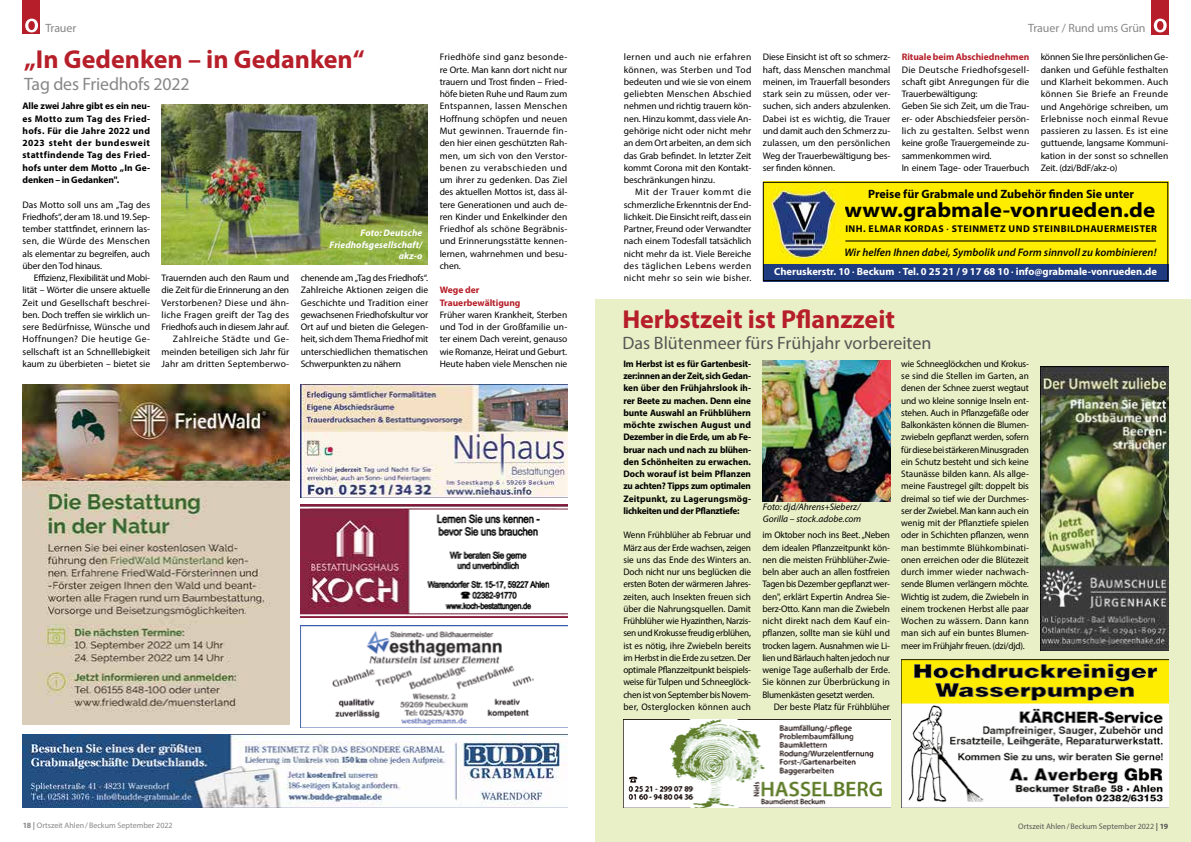
<style>
.page{position:relative;width:1191px;height:842px;background:#fff}
.page>*{position:absolute;margin:0;border:0;box-sizing:border-box;transform-origin:0 0}
.t1{font:700 26px "Myriad Pro";color:#b61f29}
.t2{font:700 20.9px "Myriad Pro";color:#000;scale:1.11 1}
.t3{font:18px "Myriad Pro";color:#575756}
.t4{font:18px "Myriad Pro";letter-spacing:-.01em;color:#878787}
.t5{font:700 12.1px "Myriad Pro";color:#000}
.t6{font:12px "Myriad Pro";letter-spacing:-.01em;color:#878787}
.t7{font:italic 600 11px "Myriad Pro";letter-spacing:.005em;color:#000}
.t8{font:700 10.5px "Myriad Pro";color:#fff}
.t9{font:700 9.9px "Myriad Pro";letter-spacing:.045em;color:#000}
.t10{font:9.5px/12.3px "Myriad Pro";letter-spacing:-.005em;color:#000;text-align:justify}
.t11{font:700 9.5px/12.3px "Myriad Pro";letter-spacing:.005em;color:#000;text-align:justify}
.t12{font:700 9.5px/12.3px "Myriad Pro";letter-spacing:-.005em;color:#b61f29}
.t13{font:italic 9.5px/11.4px "Myriad Pro";color:#000}
.t14{font:italic 700 9.5px/11.4px "Myriad Pro";letter-spacing:.01em;color:#fff;text-align:right}
.t15{font:8px "Myriad Pro";color:#878787}
.t16{font:8px "Myriad Pro";color:#575756}
.s1{font-weight:700}
.s2{font-weight:600}
</style>
<div class="page">
<div style="left:23px;top:0;width:17px;height:34px;background:#b61f29"></div>
<svg style="left:25px;top:19px;width:13px;height:13px"></svg>
<img style="left:162px;top:104px;width:266px;height:160px">
<div style="left:1151px;top:0;width:17px;height:34px;background:#b61f29"></div>
<svg style="left:1153px;top:19px;width:13px;height:13px"></svg>
<img style="left:23px;top:734px;width:544px;height:74px">
<img style="left:300px;top:505px;width:267px;height:113px">
<img style="left:300px;top:384px;width:267px;height:113px">
<img style="left:23px;top:384px;width:266px;height:340px">
<div style="left:763px;top:182px;width:405px;height:99px;background:#ffed00"></div>
<div style="left:763px;top:264px;width:405px;height:17px;background:#203c80"></div>
<img style="left:766px;top:184px;width:78px;height:73px">
<hr style="left:845px;top:240px;width:310px;height:2px;background:#000">
<div style="left:763px;top:182px;width:405px;height:99px;border:1px solid #000"></div>
<img style="left:300px;top:625px;width:267px;height:102px">
<div style="left:596px;top:299px;width:595px;height:543px;background:#e9efc6"></div>
<img style="left:624px;top:719px;width:266px;height:89px">
<img style="left:901px;top:660px;width:267px;height:148px">
<img style="left:1040px;top:367px;width:128px;height:283px">
<img style="left:763px;top:361px;width:127px;height:140px">
<p class="t6" style="left:45px;top:20px;width:33px">Trauer</p>
<h1 class="t1" style="left:24px;top:43px;width:342px">„In Gedenken – in Gedanken“</h1>
<h3 class="t4" style="left:24px;top:73px;width:167px">Tag des Friedhofs 2022</h3>
<p class="t11" style="left:23px;top:100px;width:129px">Alle zwei Jahre gibt es ein neu&shy;es Motto zum Tag des Fried&shy;hofs. Für die Jahre 2022 und 2023 steht der bundesweit stattfindende Tag des Fried&shy;hofs unter dem Motto „In Ge&shy;denken – in Gedanken".</p>
<p class="t10" style="left:23px;top:198px;width:129px">Das Motto soll uns am „Tag des Friedhofs“, der am 18. und 19. Sep&shy;tember stattfindet, erinnern las&shy;sen, die Würde des Menschen als elementar zu begreifen, auch über den Tod hinaus.</p>
<p class="t10" style="left:23px;top:272px;width:129px;text-indent:11px">Effizienz, Flexibilität und Mobi&shy;lität – Wörter die unsere aktuelle Zeit und Gesellschaft beschrei&shy;ben. Doch treffen sie wirklich un&shy;sere Bedürfnisse, Wünsche und Hoffnungen? Die heutige Ge&shy;sellschaft ist an Schnelllebigkeit kaum zu überbieten – bietet sie</p>
<p class="t10" style="left:162px;top:272px;width:129px;text-align:right">Trauernden auch den Raum und die Zeit für die Erinnerung an den<br>Verstorbenen? Diese und ähn&shy;liche Fragen greift der Tag des<br>Friedhofs auch in diesem Jahr auf.<br>Zahlreiche Städte und Ge&shy;meinden beteiligen sich Jahr für<br>Jahr am dritten Septemberwo-</p>
<p class="t14" style="left:330px;top:227px;width:94px">Foto: Deutsche<br>Friedhofsgesellschaft/ akz-o</p>
<p class="t10" style="left:301px;top:272px;width:129px">chenende am „Tag des Friedhofs“.<br>Zahlreiche Aktionen zeigen die Geschichte und Tradition einer gewachsenen Friedhofskultur vor Ort auf und bieten die Gelegen&shy;heit, sich dem Thema Friedhof mit unterschiedlichen thematischen Schwerpunkten zu nähern</p>
<p class="t10" style="left:440px;top:51px;width:129px">Friedhöfe sind ganz besonde&shy;re Orte. Man kann dort nicht nur trauern und Trost finden – Fried&shy;höfe bieten Ruhe und Raum zum Entspannen, lassen Menschen Hoffnung schöpfen und neuen Mut gewinnen. Trauernde fin&shy;den hier einen geschützten Rah&shy;men, um sich von den Verstor&shy;benen zu verabschieden und um ihrer zu gedenken. Das Ziel des aktuellen Mottos ist, dass äl&shy;tere Generationen und auch de&shy;ren Kinder und Enkelkinder den Friedhof als schöne Begräbnis&shy;und Erinnerungsstätte kennen&shy;lernen, wahrnehmen und besu&shy;chen.</p>
<p class="t12" style="left:440px;top:284px;width:82px">Wege der<br>Trauerbewältigung</p>
<p class="t10" style="left:440px;top:308px;width:129px">Früher waren Krankheit, Sterben und Tod in der Großfamilie un&shy;ter einem Dach vereint, genauso wie Romanze, Heirat und Geburt.<br>Heute haben viele Menschen nie</p>
<p class="t15" style="left:23px;top:821px;width:151px"><span class="s1">18 |</span> Ortszeit Ahlen/Beckum September 2022</p>
<p class="t6" style="left:1028px;top:20px;width:119px">Trauer / Rund ums Grün</p>
<p class="t10" style="left:624px;top:51px;width:129px">lernen und auch nie erfahren können, was Sterben und Tod bedeuten und wie sie von einem geliebten Menschen Abschied nehmen und richtig trauern kön&shy;nen. Hinzu kommt, dass viele An&shy;gehörige nicht oder nicht mehr an dem Ort arbeiten, an dem sich das Grab befindet. In letzter Zeit kommt Corona mit den Kontakt&shy;beschränkungen hinzu.</p>
<p class="t10" style="left:624px;top:186px;width:129px;text-indent:11px">Mit der Trauer kommt die schmerzliche Erkenntnis der End&shy;lichkeit. Die Einsicht reift, dass ein Partner, Freund oder Verwandter nach einem Todesfall tatsächlich nicht mehr da ist. Viele Bereiche des täglichen Lebens werden nicht mehr so sein wie bisher.</p>
<p class="t5" style="left:868px;top:186px;width:267px">Preise für Grabmale und Zubehör nden Sie unter</p>
<p class="t10" style="left:763px;top:51px;width:129px">Diese Einsicht ist oft so schmerz&shy;haft, dass Menschen manchmal meinen, im Trauerfall besonders stark sein zu müssen, oder ver&shy;suchen, sich anders abzulenken.<br>Dabei ist es wichtig, die Trauer und damit auch den Schmerz zu&shy;zulassen, um den persönlichen Weg der Trauerbewältigung bes&shy;ser finden können.</p>
<p class="t12" style="left:901px;top:51px;width:129px">Rituale beim Abschiednehmen</p>
<p class="t10" style="left:1040px;top:51px;width:129px">können Sie Ihre persönlichen Ge&shy;danken und Gefühle festhalten und Klarheit bekommen. Auch können Sie Briefe an Freunde und Angehörige schreiben, um Erlebnisse noch einmal Revue passieren zu lassen. Es ist eine guttuende, langsame Kommuni&shy;kation in der sonst so schnellen Zeit. (dzi/BdF/akz-o)</p>
<p class="t10" style="left:901px;top:63px;width:129px;text-align:left">Die Deutsche Friedhofsgesell&shy;schaft gibt Anregungen für die<br>Trauerbewältigung:<br>Geben Sie sich Zeit, um die Trau&shy;er- oder Abschiedsfeier persön&shy;lich zu gestalten. Selbst wenn keine große Trauergemeinde zu&shy;sammenkommen wird.<br>In einem Tage- oder Trauerbuch</p>
<h2 class="t2" style="left:844px;top:196px;width:281px">www.grabmale-vonrueden.de</h2>
<p class="t9" style="left:845px;top:222px;width:313px">INH. ELMAR KORDAS <span class="s2">∙</span> STEINMETZ UND STEINBILDHAUERMEISTER</p>
<p class="t7" style="left:844px;top:245px;width:313px">Wir helfen Ihnen dabei, Symbolik und Form sinnvoll zu kombinieren!</p>
<p class="t8" style="left:774px;top:265px;width:384px">Cheruskerstr. 10 <span class="s2">∙</span> Beckum <span class="s2">∙</span> Tel. 0 25 21 / 9 17 68 10 <span class="s2">∙</span> info@grabmale-vonrueden.de</p>
<h1 class="t1" style="left:622px;top:302px;width:274px">Herbstzeit ist Pflanzzeit</h1>
<h3 class="t3" style="left:622px;top:332px;width:310px">Das Blütenmeer fürs Frühjahr vorbereiten</h3>
<p class="t11" style="left:623px;top:357px;width:129px">Im Herbst ist es für Gartenbesit&shy;zer:innen an der Zeit, sich Gedan&shy;ken über den Frühjahrslook ih&shy;rer Beete zu machen. Denn eine bunte Auswahl an Frühblühern möchte zwischen August und Dezember in die Erde, um ab Fe&shy;bruar nach und nach zu blühen&shy;den Schönheiten zu erwachen.<br>Doch worauf ist beim Pflanzen zu achten? Tipps zum optimalen Zeitpunkt, zu Lagerungsmög&shy;lichkeiten und der Pflanztiefe:</p>
<p class="t10" style="left:623px;top:529px;width:129px">Wenn Frühblüher ab Februar und März aus der Erde wachsen, zeigen sie uns das Ende des Winters an.<br>Doch nicht nur uns beglücken die ersten Boten der wärmeren Jahres&shy;zeiten, auch Insekten freuen sich über die Nahrungsquellen. Damit Frühblüher wie Hyazinthen, Narzis&shy;sen und Krokusse freudig erblühen, ist es nötig, ihre Zwiebeln bereits im Herbst in die Erde zu setzen. Der optimale Pflanzzeitpunkt beispiels&shy;weise für Tulpen und Schneeglöck&shy;chen ist von September bis Novem&shy;ber, Osterglocken können auch</p>
<p class="t10" style="left:762px;top:529px;width:129px">im Oktober noch ins Beet. „Neben dem idealen Pflanzzeitpunkt kön&shy;nen die meisten Frühblüher-Zwie&shy;beln aber auch an allen fostfreien Tagen bis Dezember gepflanzt wer&shy;den", erklärt Expertin Andrea Sie&shy;berz-Otto. Kann man die Zwiebeln nicht direkt nach dem Kauf ein&shy;pflanzen, sollte man sie kühl und trocken lagern. Ausnahmen wie Li&shy;lien und Bärlauch halten jedoch nur wenige Tage außerhalb der Erde.<br>Sie können zur Überbrückung in Blumenkästen gesetzt werden.</p>
<p class="t10" style="left:901px;top:357px;width:129px">wie Schneeglöckchen und Krokus&shy;se sind die Stellen im Garten, an denen der Schnee zuerst wegtaut und wo kleine sonnige Inseln ent&shy;stehen. Auch in Pflanzgefäße oder Balkonkästen können die Blumen&shy;zwiebeln gepflanzt werden, sofern für diese bei stärkeren Minusgraden ein Schutz besteht und sich keine Staunässe bilden kann. Als allge&shy;meine Faustregel gilt: doppelt bis dreimal so tief wie der Durchmes&shy;ser der Zwiebel. Man kann auch ein wenig mit der Pflanztiefe spielen oder in Schichten pflanzen, wenn man bestimmte Blühkombinati&shy;onen erreichen oder die Blütezeit durch immer wieder nachwach&shy;sende Blumen verlängern möchte.<br>Wichtig ist zudem, die Zwiebeln in einem trockenen Herbst alle paar Wochen zu wässern. Dann kann man sich auf ein buntes Blumen&shy;meer im Frühjahr freuen. (dzi/djd).</p>
<p class="t13" style="left:763px;top:501px;width:100px">Foto: djd/Ahrens+Sieberz/<br>Gorilla – stock.adobe.com</p>
<p class="t10" style="left:773px;top:700px;width:118px">Der beste Platz für Frühblüher</p>
<p class="t16" style="left:1018px;top:821px;width:151px">Ortszeit Ahlen/Beckum September 2022 <span class="s1">| 19</span></p>
</div>
